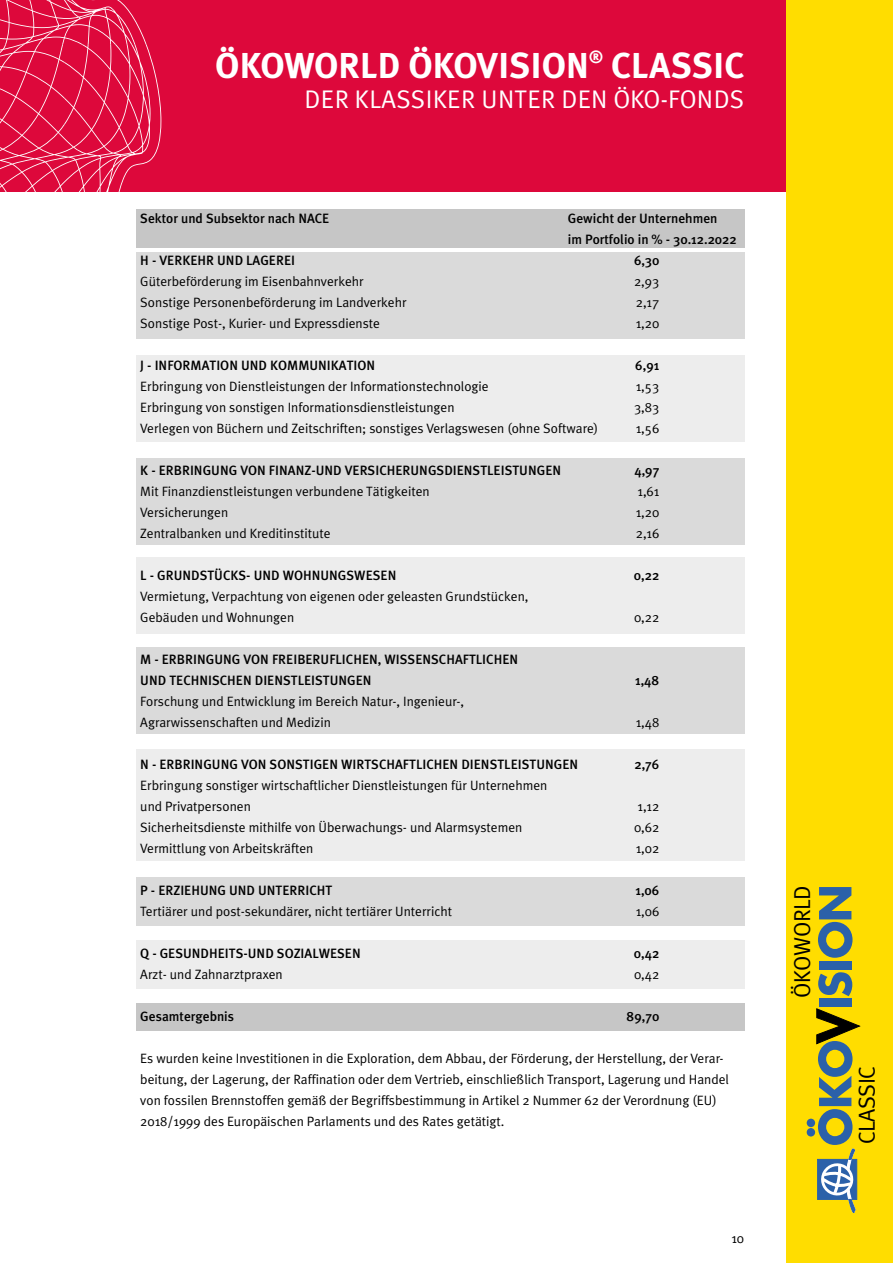
<style>
.page{position:relative;width:893px;height:1263px;background:#fff}
.page>*{position:absolute;margin:0;border:0;box-sizing:border-box;transform-origin:0 0}
.t1{font:700 36px "Meta Plus";color:#fff}
.t2{font:25.5px "Meta Plus Normal";letter-spacing:.01em;color:#fff}
.t3{font:23.1px "Meta Plus Normal";letter-spacing:-.02em;color:#000}
.t4{font:13.5px/21px "Meta Plus Normal";color:#000}
.t5{font:500 13.5px/21px "Meta Plus";color:#000}
</style>
<div class="page">
<div style="left:0;top:0;width:893px;height:191px;background:#dd083b"></div>
<svg style="left:0;top:0;width:161px;height:191px"></svg>
<div style="left:787px;top:0;width:106px;height:1263px;background:#fd0"></div>
<div style="left:807px;top:1128px;width:8px;height:8px;background:#2b61a9;border-radius:50%"></div>
<div style="left:807px;top:1119px;width:8px;height:8px;background:#2b61a9;border-radius:50%"></div>
<div style="left:819px;top:999px;width:32px;height:8px;background:#2b61a9"></div>
<svg style="left:818px;top:972px;width:34px;height:24px"></svg>
<div style="left:819px;top:961px;width:32px;height:8px;background:#2b61a9"></div>
<svg style="left:818px;top:887px;width:34px;height:71px"></svg>
<svg style="left:816px;top:1008px;width:44px;height:205px"></svg>
<div style="left:136px;top:209px;width:608px;height:38px;background:#c6c6c6"></div>
<div style="left:136px;top:252px;width:608px;height:86px;background:#dadada"></div>
<div style="left:136px;top:355px;width:608px;height:86px;background:#ededed"></div>
<div style="left:136px;top:458px;width:608px;height:86px;background:#dadada"></div>
<div style="left:136px;top:647px;width:608px;height:86px;background:#dadada"></div>
<div style="left:136px;top:557px;width:608px;height:77px;background:#ededed"></div>
<div style="left:136px;top:749px;width:608px;height:112px;background:#ededed"></div>
<div style="left:136px;top:877px;width:608px;height:49px;background:#dadada"></div>
<div style="left:136px;top:940px;width:608px;height:48px;background:#ededed"></div>
<div style="left:136px;top:1003px;width:608px;height:28px;background:#c6c6c6"></div>
<h1 class="t1" style="left:215px;top:44px;width:530px">ÖKOWORLD ÖKOVISION<sup>®</sup> CLASSIC</h1>
<h2 class="t2" style="left:305px;top:84px;width:441px">DER KLASSIKER UNTER DEN ÖKO-FONDS</h2>
<p class="t5" style="left:140px;top:207px;width:191px">Sektor und Subsektor nach NACE</p>
<p class="t5" style="left:568px;top:207px;width:170px">Gewicht der Unternehmen<br>im Portfolio in % - 30.12.2022</p>
<p class="t5" style="left:140px;top:249px;width:156px">H - VERKEHR UND LAGEREI</p>
<p class="t5" style="left:634px;top:249px;width:27px">6,30</p>
<p class="t4" style="left:140px;top:270px;width:225px">Güterbeförderung im Eisenbahnverkehr</p>
<p class="t4" style="left:634px;top:270px;width:27px">2,93</p>
<p class="t4" style="left:140px;top:291px;width:268px">Sonstige Personenbeförderung im Landverkehr</p>
<p class="t4" style="left:636px;top:291px;width:25px">2,17</p>
<p class="t4" style="left:140px;top:312px;width:241px">Sonstige Post-, Kurier- und Expressdienste</p>
<p class="t4" style="left:636px;top:312px;width:25px">1,20</p>
<p class="t5" style="left:140px;top:354px;width:236px">J - INFORMATION UND KOMMUNIKATION</p>
<p class="t5" style="left:635px;top:354px;width:26px">6,91</p>
<p class="t4" style="left:140px;top:375px;width:350px">Erbringung von Dienstleistungen der Informationstechnologie</p>
<p class="t4" style="left:636px;top:375px;width:25px">1,53</p>
<p class="t4" style="left:140px;top:396px;width:316px">Erbringung von sonstigen Informationsdienstleistungen</p>
<p class="t4" style="left:634px;top:396px;width:27px">3,83</p>
<p class="t4" style="left:140px;top:417px;width:459px">Verlegen von Büchern und Zeitschriften; sonstiges Verlagswesen (ohne Software)</p>
<p class="t4" style="left:636px;top:417px;width:25px">1,56</p>
<p class="t5" style="left:140px;top:459px;width:422px">K - ERBRINGUNG VON FINANZ-UND VERSICHERUNGSDIENSTLEISTUNGEN</p>
<p class="t5" style="left:634px;top:459px;width:27px">4,97</p>
<p class="t4" style="left:140px;top:480px;width:291px">Mit Finanzdienstleistungen verbundene Tätigkeiten</p>
<p class="t4" style="left:637px;top:480px;width:23px">1,61</p>
<p class="t4" style="left:140px;top:501px;width:89px">Versicherungen</p>
<p class="t4" style="left:636px;top:501px;width:25px">1,20</p>
<p class="t4" style="left:140px;top:522px;width:192px">Zentralbanken und Kreditinstitute</p>
<p class="t4" style="left:636px;top:522px;width:25px">2,16</p>
<p class="t5" style="left:140px;top:564px;width:258px">L - GRUNDSTÜCKS- UND WOHNUNGSWESEN</p>
<p class="t5" style="left:634px;top:564px;width:27px">0,22</p>
<p class="t4" style="left:140px;top:585px;width:390px">Vermietung, Verpachtung von eigenen oder geleasten Grundstücken,<br>Gebäuden und Wohnungen</p>
<p class="t4" style="left:634px;top:606px;width:27px">0,22</p>
<p class="t5" style="left:140px;top:648px;width:379px">M - ERBRINGUNG VON FREIBERUFLICHEN, WISSENSCHAFTLICHEN<br>UND TECHNISCHEN DIENSTLEISTUNGEN</p>
<p class="t4" style="left:140px;top:690px;width:325px">Forschung und Entwicklung im Bereich Natur-, Ingenieur-,<br>Agrarwissenschaften und Medizin</p>
<p class="t5" style="left:635px;top:669px;width:26px">1,48</p>
<p class="t4" style="left:636px;top:711px;width:25px">1,48</p>
<p class="t5" style="left:140px;top:753px;width:439px">N - ERBRINGUNG VON SONSTIGEN WIRTSCHAFTLICHEN DIENSTLEISTUNGEN</p>
<p class="t5" style="left:634px;top:753px;width:26px">2,76</p>
<p class="t4" style="left:140px;top:774px;width:408px">Erbringung sonstiger wirtschaftlicher Dienstleistungen für Unternehmen und Privatpersonen</p>
<p class="t4" style="left:637px;top:795px;width:23px">1,12</p>
<p class="t4" style="left:140px;top:816px;width:384px">Sicherheitsdienste mithilfe von Überwachungs- und Alarmsystemen</p>
<p class="t4" style="left:634px;top:816px;width:27px">0,62</p>
<p class="t4" style="left:140px;top:837px;width:175px">Vermittlung von Arbeitskräften</p>
<p class="t4" style="left:636px;top:837px;width:25px">1,02</p>
<p class="t5" style="left:140px;top:879px;width:194px">P - ERZIEHUNG UND UNTERRICHT</p>
<p class="t5" style="left:635px;top:879px;width:25px">1,06</p>
<p class="t4" style="left:140px;top:900px;width:313px">Tertiärer und post-sekundärer, nicht tertiärer Unterricht</p>
<p class="t4" style="left:636px;top:900px;width:25px">1,06</p>
<p class="t5" style="left:140px;top:942px;width:222px">Q - GESUNDHEITS-UND SOZIALWESEN</p>
<p class="t5" style="left:634px;top:942px;width:27px">0,42</p>
<p class="t4" style="left:140px;top:963px;width:144px">Arzt- und Zahnarztpraxen</p>
<p class="t4" style="left:634px;top:963px;width:27px">0,42</p>
<p class="t5" style="left:140px;top:1005px;width:95px">Gesamtergebnis</p>
<p class="t5" style="left:627px;top:1005px;width:34px">89,70</p>
<p class="t4" style="left:140px;top:1047px;width:590px">Es wurden keine Investitionen in die Exploration, dem Abbau, der Förderung, der Herstellung, der Verar&shy;beitung, der Lagerung, der Raffination oder dem Vertrieb, einschließlich Transport, Lagerung und Handel von fossilen Brennstoffen gemäß der Begriffsbestimmung in Artikel 2 Nummer 62 der Verordnung (EU)<br>2018/1999 des Europäischen Parlaments und des Rates getätigt.</p>
<p class="t4" style="left:731px;top:1228px;width:14px">10</p>
<h3 class="t3" style="left:789px;top:998px;width:114px;rotate:-90deg">ÖKOWORLD</h3>
<h3 class="t3" style="left:853px;top:1144px;width:80px;rotate:-90deg">CLASSIC</h3>
</div>
